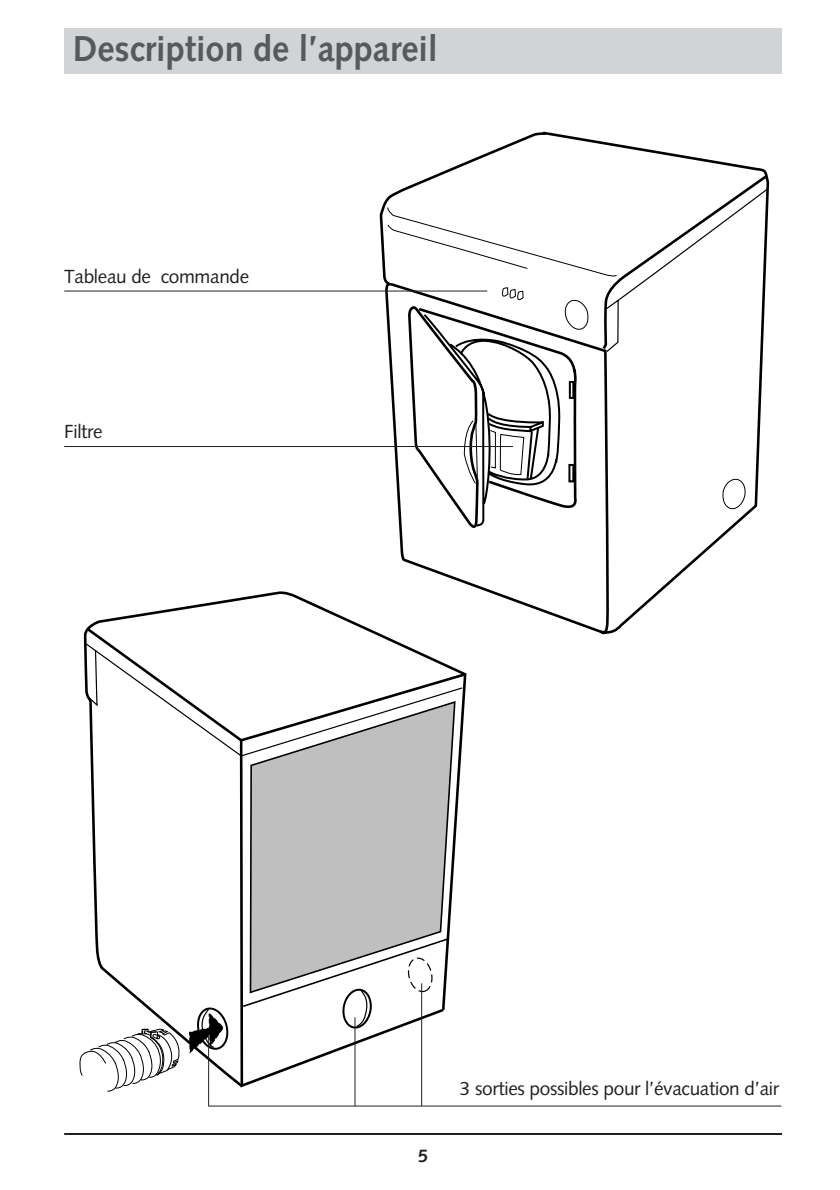
<style>
.page{position:relative;width:840px;height:1190px;background:#fff}
.page>*{position:absolute;margin:0;border:0;box-sizing:border-box;transform-origin:0 0}
.t1{font:700 36px "Syntax";color:#58595b;scale:.95 1}
.t2{font:19px "Syntax";letter-spacing:-.015em;color:#231f20}
.t3{font:700 18px "Syntax";color:#231f20}
</style>
<div class="page">
<svg style="left:378px;top:131px;width:392px;height:503px"></svg>
<svg style="left:386px;top:206px;width:231px;height:279px"></svg>
<svg style="left:383px;top:281px;width:222px;height:354px"></svg>
<svg style="left:502px;top:250px;width:22px;height:52px"></svg>
<svg style="left:721px;top:478px;width:26px;height:32px"></svg>
<svg style="left:604px;top:188px;width:165px;height:165px"></svg>
<svg style="left:83px;top:592px;width:385px;height:497px"></svg>
<svg style="left:447px;top:757px;width:10px;height:238px"></svg>
<svg style="left:84px;top:642px;width:380px;height:115px"></svg>
<svg style="left:239px;top:738px;width:208px;height:368px"></svg>
<svg style="left:189px;top:937px;width:261px;height:116px"></svg>
<svg style="left:79px;top:1029px;width:103px;height:63px"></svg>
<hr style="left:64px;top:1133px;width:718px;height:2px;background:#231f20">
<div style="left:64px;top:28px;width:717px;height:46px;background:#d1d3d4"></div>
<hr style="left:64px;top:291px;width:423px;height:1px;background:#231f20">
<hr style="left:64px;top:446px;width:449px;height:1px;background:#231f20">
<hr style="left:208px;top:1106px;width:573px;height:1px;background:#231f20">
<hr style="left:355px;top:1017px;width:1px;height:89px;background:#231f20">
<hr style="left:421px;top:983px;width:1px;height:123px;background:#231f20">
<hr style="left:208px;top:1037px;width:1px;height:69px;background:#231f20">
<h1 class="t1" style="left:73px;top:34px;width:385px">Description de l’appareil</h1>
<p class="t2" style="left:64px;top:269px;width:187px">Tableau de commande</p>
<p class="t2" style="left:64px;top:424px;width:40px">Filtre</p>
<p class="t3" style="left:418px;top:1149px;width:12px">5</p>
<p class="t2" style="left:460px;top:1081px;width:321px">3 sorties possibles pour l’évacuation d’air</p>
</div>
